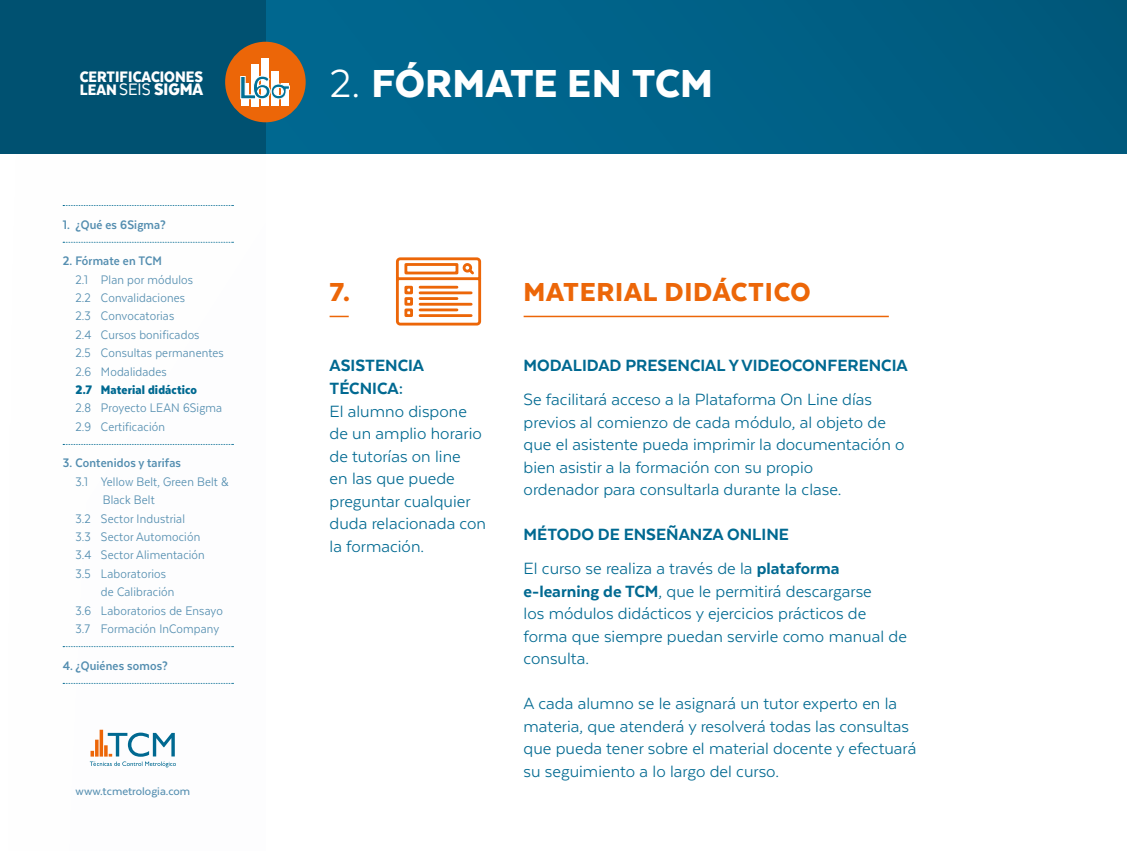
<style>
.page{position:relative;width:1127px;height:851px;background:#fff}
.page>*{position:absolute;margin:0;border:0;box-sizing:border-box;transform-origin:0 0}
.t1{font:900 45px "Texta";letter-spacing:.005em;color:#fff}
.t2{font:900 30px "Texta";letter-spacing:.025em;color:#ec6608}
.t3{font:900 19.2px "Texta Narrow";color:#fff}
.t4{font:18.75px/22.5px "Texta";color:#006991}
.t5{font:800 18.75px/22.5px "Texta";color:#006991}
.t6{font:900 17.55px "Texta Narrow";color:#fff}
.t7{font:14.25px/18.3px "Texta Narrow";letter-spacing:.01em;color:#548eb0}
.t8{font:700 14.25px "Texta Narrow";letter-spacing:.01em;color:#548eb0}
.t9{font:900 14.25px "Texta Narrow";letter-spacing:.01em;color:#006991}
.t10{font:500 12.75px "Texta";color:#548eb0}
.s1{font-size:17.55px}
.s2{font-weight:400}
.s3{font-family:"Texta";font-weight:800;font-size:37.05px;color:#007197}
.s4{font-weight:800}
</style>
<div class="page">
<div style="left:0;top:0;width:1127px;height:153px;background:linear-gradient(to bottom,#006086,#006289)"></div>
<svg style="left:330px;top:315px;width:19px;height:2px"></svg>
<svg style="left:396px;top:257px;width:86px;height:69px"></svg>
<hr style="left:524px;top:315px;width:365px;height:2px;background:#ec6608">
<svg style="left:63px;top:205px;width:170px;height:1px"></svg>
<svg style="left:63px;top:242px;width:170px;height:1px"></svg>
<svg style="left:63px;top:444px;width:170px;height:1px"></svg>
<svg style="left:63px;top:646px;width:170px;height:1px"></svg>
<svg style="left:63px;top:683px;width:170px;height:1px"></svg>
<hr style="left:100px;top:729px;width:3px;height:27px;background:#ec6608">
<svg style="left:90px;top:732px;width:86px;height:35px"></svg>
<div style="left:0;top:0;width:266px;height:153px;background:#005171"></div>
<div style="left:225px;top:42px;width:81px;height:80px;background:#ec6608;border-radius:50%"></div>
<div style="left:241px;top:83px;width:8px;height:23px;background:#fff"></div>
<div style="left:281px;top:83px;width:8px;height:23px;background:#fff"></div>
<div style="left:271px;top:72px;width:8px;height:34px;background:#fff"></div>
<div style="left:251px;top:64px;width:8px;height:42px;background:#fff"></div>
<div style="left:261px;top:58px;width:8px;height:48px;background:#fff"></div>
<svg style="left:240px;top:75px;width:50px;height:25px"></svg>
<p class="t6" style="left:80px;top:67px;width:125px">CERTIFICACIONES</p>
<p class="t3" style="left:80px;top:79px;width:178px"><span class="s1">LEAN</span><span class="s2">SEIS</span> SIGMA <span class="s3">L</span></p>
<p class="t8" style="left:63px;top:217px;width:105px">1. ¿Qué es 6Sigma?</p>
<p class="t8" style="left:63px;top:254px;width:101px">2. Fórmate en TCM</p>
<p class="t7" style="left:75px;top:270px;width:150px">2.1 Plan por módulos<br>2.2 Convalidaciones<br>2.3 Convocatorias<br>2.4 Cursos bonificados<br>2.5 Consultas permanentes<br>2.6 Modalidades</p>
<p class="t9" style="left:75px;top:382px;width:123px">2.7 Material didáctico</p>
<p class="t7" style="left:75px;top:398px;width:148px">2.8 Proyecto LEAN 6Sigma<br>2.9 Certificación</p>
<p class="t8" style="left:63px;top:456px;width:120px">3. Contenidos y tarifas</p>
<p class="t7" style="left:75px;top:472px;width:155px">3.1 Yellow Belt, Green Belt &amp;</p>
<p class="t7" style="left:103px;top:490px;width:53px">Black Belt</p>
<p class="t7" style="left:75px;top:509px;width:111px">3.2 Sector Industrial</p>
<p class="t7" style="left:75px;top:527px;width:126px">3.3 Sector Automoción</p>
<p class="t7" style="left:75px;top:545px;width:131px">3.4 Sector Alimentación</p>
<p class="t7" style="left:75px;top:564px;width:92px">3.5 Laboratorios</p>
<p class="t7" style="left:101px;top:582px;width:75px">de Calibración</p>
<p class="t7" style="left:75px;top:601px;width:149px">3.6 Laboratorios de Ensayo</p>
<p class="t7" style="left:75px;top:619px;width:145px">3.7 Formación InCompany</p>
<p class="t8" style="left:63px;top:658px;width:107px">4. ¿Quiénes somos?</p>
<p class="t10" style="left:76px;top:784px;width:116px">www.tcmetrologia.com</p>
<h1 class="t1" style="left:330px;top:60px;width:385px"><span class="s2">2.</span> FÓRMATE EN TCM</h1>
<h2 class="t2" style="left:330px;top:276px;width:22px">7.</h2>
<h2 class="t2" style="left:524px;top:276px;width:289px">MATERIAL DIDÁCTICO</h2>
<p class="t5" style="left:330px;top:354px;width:96px">ASISTENCIA<br>TÉCNICA:</p>
<p class="t4" style="left:330px;top:399px;width:158px">El alumno dispone de un amplio horario de tutorías on line<br>en las que puede preguntar cualquier duda relacionada con la formación.</p>
<p class="t5" style="left:524px;top:354px;width:386px">MODALIDAD PRESENCIAL Y VIDEOCONFERENCIA</p>
<p class="t4" style="left:524px;top:388px;width:382px">Se facilitará acceso a la Plataforma On Line días previos al comienzo de cada módulo, al objeto de que el asistente pueda imprimir la documentación o bien asistir a la formación con su propio<br>ordenador para consultarla durante la clase.</p>
<p class="t5" style="left:524px;top:517px;width:318px;line-height:33.8px">MÉTODO DE ENSEÑANZA ONLINE<br><span class="s2">El curso se realiza a través de la</span> plataforma</p>
<p class="t4" style="left:524px;top:579px;width:385px"><span class="s4">e-learning de TCM</span>, que le permitirá descargarse<br>los módulos didácticos y ejercicios prácticos de forma que siempre puedan servirle como manual de consulta.</p>
<p class="t4" style="left:524px;top:692px;width:394px">A cada alumno se le asignará un tutor experto en la materia, que atenderá y resolverá todas las consultas que pueda tener sobre el material docente y efectuará su seguimiento a lo largo del curso.</p>
</div>
